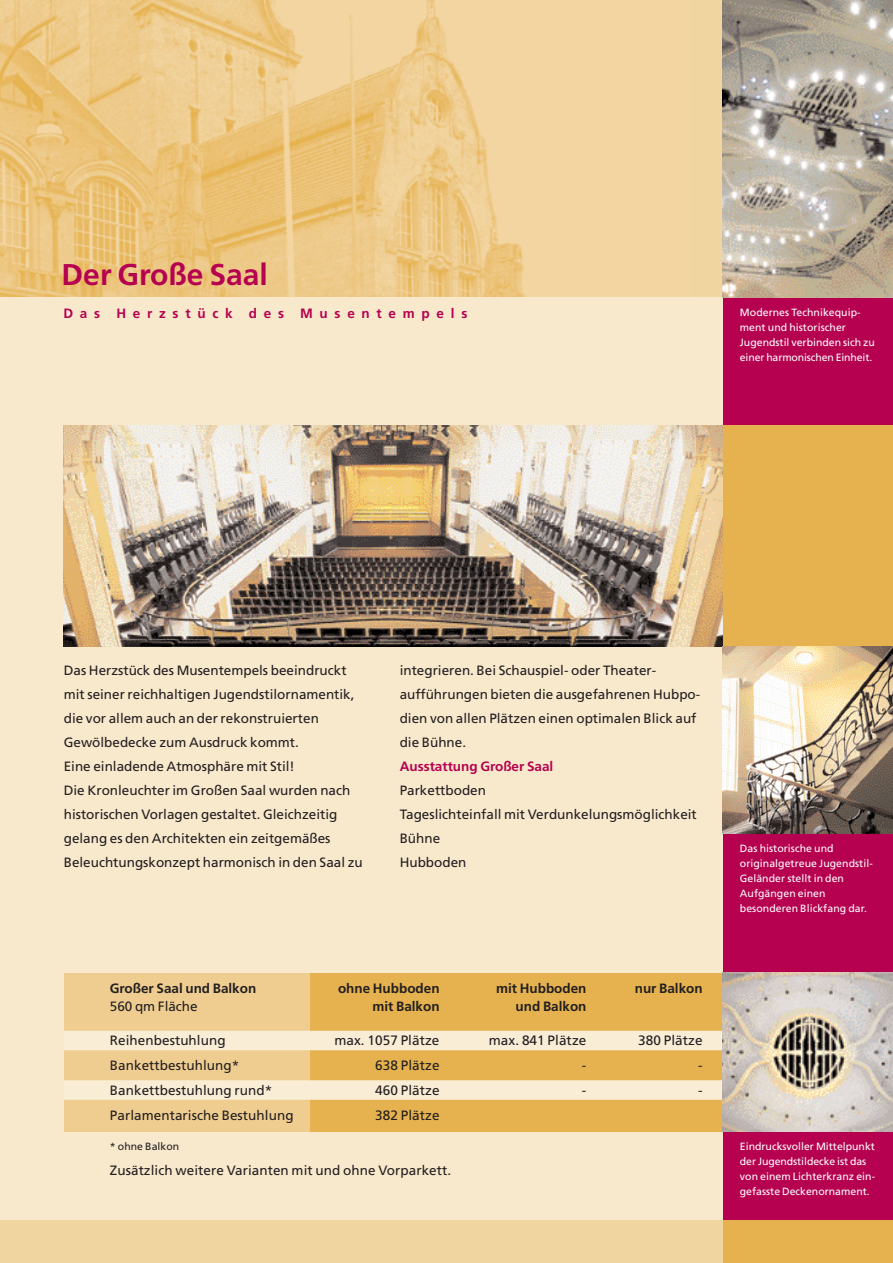
<style>
.page{position:relative;width:893px;height:1263px;background:#fff}
.page>*{position:absolute;margin:0;border:0;box-sizing:border-box;transform-origin:0 0}
.t1{font:700 30px "Frutiger";color:#b5014f}
.t2{font:13.65px/24.8px "Frutiger";letter-spacing:.005em;color:#231f20;text-align:justify}
.t3{font:13.5px/24px "Frutiger";color:#231f20}
.t4{font:700 13.5px/18px "Frutiger";color:#231f20;text-align:right}
.t5{font:700 13.5px "Frutiger";letter-spacing:.5em;color:#b5014f}
.t6{font:700 13.5px "Frutiger";color:#b5014f}
.t7{font:10.5px/15px "Frutiger";letter-spacing:.005em;color:#fff}
.t8{font:10.5px "Frutiger";letter-spacing:.005em;color:#231f20}
</style>
<div class="page">
<div style="left:0;top:0;width:723px;height:298px;background:#f1d5a1"></div>
<img style="left:0;top:0;width:690px;height:298px">
<div style="left:723px;top:0;width:170px;height:1263px;background:#b5014f"></div>
<div style="left:0;top:298px;width:723px;height:965px;background:#f8e9cd"></div>
<img style="left:723px;top:0;width:170px;height:298px">
<div style="left:0;top:1220px;width:723px;height:43px;background:#f1d5a1"></div>
<div style="left:723px;top:1220px;width:170px;height:43px;background:#e5b24f"></div>
<div style="left:723px;top:425px;width:170px;height:221px;background:#e5b24f"></div>
<div style="left:64px;top:973px;width:246px;height:158px;background:#efcd91"></div>
<div style="left:310px;top:973px;width:413px;height:158px;background:#e5b24f"></div>
<div style="left:64px;top:1031px;width:659px;height:19px;background:#f9edd6"></div>
<div style="left:64px;top:1080px;width:659px;height:20px;background:#f9edd6"></div>
<img style="left:723px;top:973px;width:170px;height:158px">
<img style="left:64px;top:425px;width:659px;height:221px">
<img style="left:723px;top:646px;width:170px;height:187px">
<h1 class="t1" style="left:62px;top:262px;width:208px">Der Große Saal</h1>
<p class="t5" style="left:63px;top:307px;width:405px">Das Herzstück des Musentempels</p>
<p class="t7" style="left:740px;top:306px;width:137px">Modernes Technikequip&shy;ment und historischer<br>Jugendstil verbinden sich zu einer harmonischen Einheit.</p>
<p class="t3" style="left:64px;top:660px;width:300px">Das Herzstück des Musentempels beeindruckt mit seiner reichhaltigen Jugendstilornamentik, die vor allem auch an der rekonstruierten Gewölbedecke zum Ausdruck kommt.<br>Eine einladende Atmosphäre mit Stil!<br>Die Kronleuchter im Großen Saal wurden nach historischen Vorlagen gestaltet. Gleichzeitig gelang es den Architekten ein zeitgemäßes Beleuchtungskonzept harmonisch in den Saal zu</p>
<p class="t3" style="left:400px;top:660px;width:302px">integrieren. Bei Schauspiel- oder Theater&shy;aufführungen bieten die ausgefahrenen Hubpo&shy;dien von allen Plätzen einen optimalen Blick auf die Bühne.</p>
<p class="t6" style="left:400px;top:761px;width:155px">Ausstattung Großer Saal</p>
<p class="t3" style="left:400px;top:780px;width:299px">Parkettboden<br>Tageslichteinfall mit Verdunkelungsmöglichkeit<br>Bühne<br>Hubboden</p>
<p class="t4" style="left:110px;top:981px;width:148px">Großer Saal und Balkon</p>
<p class="t3" style="left:110px;top:996px;width:89px">560 qm Fläche</p>
<p class="t4" style="left:338px;top:981px;width:103px">ohne Hubboden mit Balkon</p>
<p class="t4" style="left:496px;top:981px;width:92px">mit Hubboden und Balkon</p>
<p class="t4" style="left:635px;top:981px;width:69px">nur Balkon</p>
<p class="t3" style="left:110px;top:1029px;width:185px;line-height:24.8px">Reihenbestuhlung<br>Bankettbestuhlung*<br>Bankettbestuhlung rund*<br>Parlamentarische Bestuhlung</p>
<p class="t8" style="left:110px;top:1142px;width:71px">* ohne Balkon</p>
<p class="t2" style="left:375px;top:1029px;width:66px;text-indent:-41px">max. 1057 Plätze 638 Plätze 460 Plätze 382 Plätze</p>
<p class="t2" style="left:582px;top:1029px;width:6px;text-indent:-93px">max. 841 Plätze - -</p>
<p class="t2" style="left:698px;top:1029px;width:6px;text-indent:-60px">380 Plätze - -</p>
<p class="t3" style="left:110px;top:1160px;width:343px">Zusätzlich weitere Varianten mit und ohne Vorparkett.</p>
<p class="t7" style="left:740px;top:842px;width:134px">Das historische und originalgetreue Jugendstil-<br>Geländer stellt in den<br>Aufgängen einen besonderen Blickfang dar.</p>
<p class="t7" style="left:740px;top:1139px;width:137px">Eindrucksvoller Mittelpunkt der Jugendstildecke ist das von einem Lichterkranz ein&shy;gefasste Deckenornament.</p>
</div>
